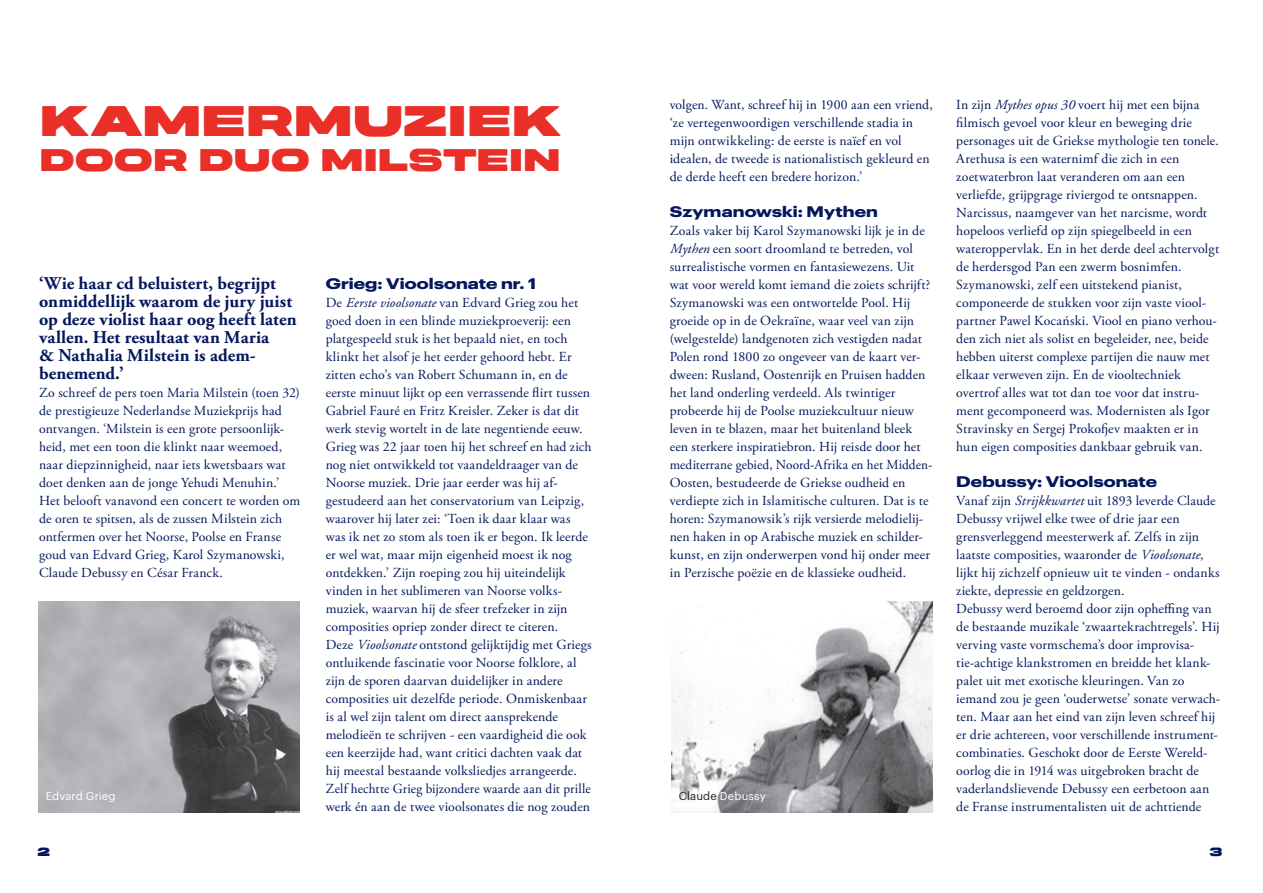
<style>
.page{position:relative;width:1263px;height:893px;background:#fff}
.page>*{position:absolute;margin:0;border:0;box-sizing:border-box;transform-origin:0 0}
.t1{font:900 43.5px "Midnight BETA 60";letter-spacing:.02em;color:#ea2f29}
.t2{font:900 31.8px "Midnight BETA 60";letter-spacing:.01em;color:#ea2f29}
.t3{font:700 18px/18px "Adobe Garamond Pro";letter-spacing:.005em;color:#04175c}
.t4{font:700 15px "Graphik Wide";letter-spacing:.01em;color:#04175c}
.t5{font:13.8px/18px "Adobe Garamond Pro";letter-spacing:.01em;color:#04175c}
.t6{font:900 12px "Midnight BETA 60";color:#04175c}
.t7{font:11.25px "Graphik";letter-spacing:.015em;color:#fff}
.s1{font-family:"Adobe Garamond";font-style:italic}
.s2{color:#231f20}
</style>
<div class="page">
<img style="left:38px;top:601px;width:261px;height:211px">
<img style="left:671px;top:601px;width:261px;height:211px">
<p class="t5" style="left:670px;top:96px;width:264px">volgen. Want, schreef hij in 1900 aan een vriend, ‘ze vertegenwoordigen verschillende stadia in mijn ontwikkeling: de eerste is naïef en vol idealen, de tweede is nationalistisch gekleurd en de derde heeft een bredere horizon.’</p>
<p class="t4" style="left:670px;top:200px;width:210px">Szymanowski: Mythen</p>
<p class="t5" style="left:670px;top:222px;width:264px">Zoals vaker bij Karol Szymanowski lijk je in de <span class="s1">Mythen</span> een soort droomland te betreden, vol surrealistische vormen en fantasiewezens. Uit wat voor wereld komt iemand die zoiets schrijft?<br>Szymanowski was een ontwortelde Pool. Hij groeide op in de Oekraïne, waar veel van zijn (welgestelde) landgenoten zich vestigden nadat Polen rond 1800 zo ongeveer van de kaart ver&shy;dween: Rusland, Oostenrijk en Pruisen hadden het land onderling verdeeld. Als twintiger probeerde hij de Poolse muziekcultuur nieuw leven in te blazen, maar het buitenland bleek een sterkere inspiratiebron. Hij reisde door het mediterrane gebied, Noord-Afrika en het Midden-Oosten, bestudeerde de Griekse oudheid en verdiepte zich in Islamitische culturen. Dat is te horen: Szymanowsik’s rijk versierde melodielij&shy;nen haken in op Arabische muziek en schilder&shy;kunst, en zijn onderwerpen vond hij onder meer in Perzische poëzie en de klassieke oudheid.</p>
<h1 class="t1" style="left:40px;top:97px;width:523px">KAMERMUZIEK</h1>
<h2 class="t2" style="left:40px;top:142px;width:522px">DOOR DUO MILSTEIN</h2>
<h3 class="t3" style="left:39px;top:275px;width:259px">‘Wie haar cd beluistert, begrijpt onmiddellijk waarom de jury juist op deze violist haar oog heeft laten vallen. Het resultaat van Maria<br>&amp; Nathalia Milstein is adem&shy;benemend.’</h3>
<p class="t5" style="left:39px;top:384px;width:263px">Zo schreef de pers toen Maria Milstein (toen 32) de prestigieuze Nederlandse Muziekprijs had ontvangen. ‘Milstein is een grote persoonlijk&shy;heid, met een toon die klinkt naar weemoed, naar diepzinnigheid, naar iets kwetsbaars wat doet denken aan de jonge Yehudi Menuhin.’ Het belooft vanavond een concert te worden om de oren te spitsen, als de zussen Milstein zich ontfermen over het Noorse, Poolse en Franse goud van Edvard Grieg, Karol Szymanowski, Claude Debussy en César Franck.</p>
<p class="t4" style="left:326px;top:272px;width:212px">Grieg: Vioolsonate nr. 1</p>
<p class="t5" style="left:326px;top:294px;width:267px">De <span class="s1">Eerste vioolsonate</span> van Edvard Grieg zou het goed doen in een blinde muziekproeverij: een platgespeeld stuk is het bepaald niet, en toch klinkt het alsof je het eerder gehoord hebt. Er zitten echo’s van Robert Schumann in, en de eerste minuut lijkt op een verrassende flirt tussen Gabriel Fauré en Fritz Kreisler. Zeker is dat dit werk stevig wortelt in de late negentiende eeuw.<br>Grieg was 22 jaar toen hij het schreef en had zich nog niet ontwikkeld tot vaandeldraager van de Noorse muziek. Drie jaar eerder was hij af&shy;gestudeerd aan het conservatorium van Leipzig, waarover hij later zei: ‘Toen ik daar klaar was was ik net zo stom als toen ik er begon. Ik leerde er wel wat, maar mijn eigenheid moest ik nog ontdekken.’ Zijn roeping zou hij uiteindelijk vinden in het sublimeren van Noorse volks&shy;muziek, waarvan hij de sfeer trefzeker in zijn composities opriep zonder direct te citeren.<br>Deze <span class="s1">Vioolsonate</span> ontstond gelijktijdig met Griegs ontluikende fascinatie voor Noorse folklore, al zijn de sporen daarvan duidelijker in andere composities uit dezelfde periode. Onmiskenbaar is al wel zijn talent om direct aansprekende melodieën te schrijven - een vaardigheid die ook een keerzijde had, want critici dachten vaak dat hij meestal bestaande volksliedjes arrangeerde.<br>Zelf hechtte Grieg bijzondere waarde aan dit prille werk én aan de twee vioolsonates die nog zouden</p>
<p class="t7" style="left:46px;top:788px;width:71px">Edvard Grieg</p>
<p class="t7" style="left:679px;top:788px;width:88px"><span class="s2">Claude</span> Debussy</p>
<p class="t5" style="left:956px;top:96px;width:265px">In zijn <span class="s1">Mythes opus 30</span> voert hij met een bijna filmisch gevoel voor kleur en beweging drie personages uit de Griekse mythologie ten tonele.<br>Arethusa is een waternimf die zich in een zoetwaterbron laat veranderen om aan een verliefde, grijpgrage riviergod te ontsnappen.<br>Narcissus, naamgever van het narcisme, wordt hopeloos verliefd op zijn spiegelbeeld in een wateroppervlak. En in het derde deel achtervolgt de herdersgod Pan een zwerm bosnimfen.<br>Szymanowski, zelf een uitstekend pianist, componeerde de stukken voor zijn vaste viool&shy;partner Pawel Kocański. Viool en piano verhou&shy;den zich niet als solist en begeleider, nee, beide hebben uiterst complexe partijen die nauw met elkaar verweven zijn. En de viooltechniek overtrof alles wat tot dan toe voor dat instru&shy;ment gecomponeerd was. Modernisten als Igor Stravinsky en Sergej Prokofjev maakten er in hun eigen composities dankbaar gebruik van.</p>
<p class="t4" style="left:956px;top:470px;width:202px">Debussy: Vioolsonate</p>
<p class="t5" style="left:956px;top:492px;width:265px">Vanaf zijn <span class="s1">Strijkkwartet</span> uit 1893 leverde Claude Debussy vrijwel elke twee of drie jaar een grensverleggend meesterwerk af. Zelfs in zijn laatste composities, waaronder de <span class="s1">Vioolsonate</span>, lijkt hij zichzelf opnieuw uit te vinden - ondanks ziekte, depressie en geldzorgen.<br>Debussy werd beroemd door zijn opheffing van de bestaande muzikale ‘zwaartekrachtregels’. Hij verving vaste vormschema’s door improvisa&shy;tie-achtige klankstromen en breidde het klank&shy;palet uit met exotische kleuringen. Van zo iemand zou je geen ‘ouderwetse’ sonate verwach&shy;ten. Maar aan het eind van zijn leven schreef hij er drie achtereen, voor verschillende instrument&shy;combinaties. Geschokt door de Eerste Wereld&shy;oorlog die in 1914 was uitgebroken bracht de vaderlandslievende Debussy een eerbetoon aan de Franse instrumentalisten uit de achttiende</p>
<p class="t6" style="left:38px;top:845px;width:13px">2</p>
<p class="t6" style="left:1210px;top:845px;width:14px">3</p>
</div>
